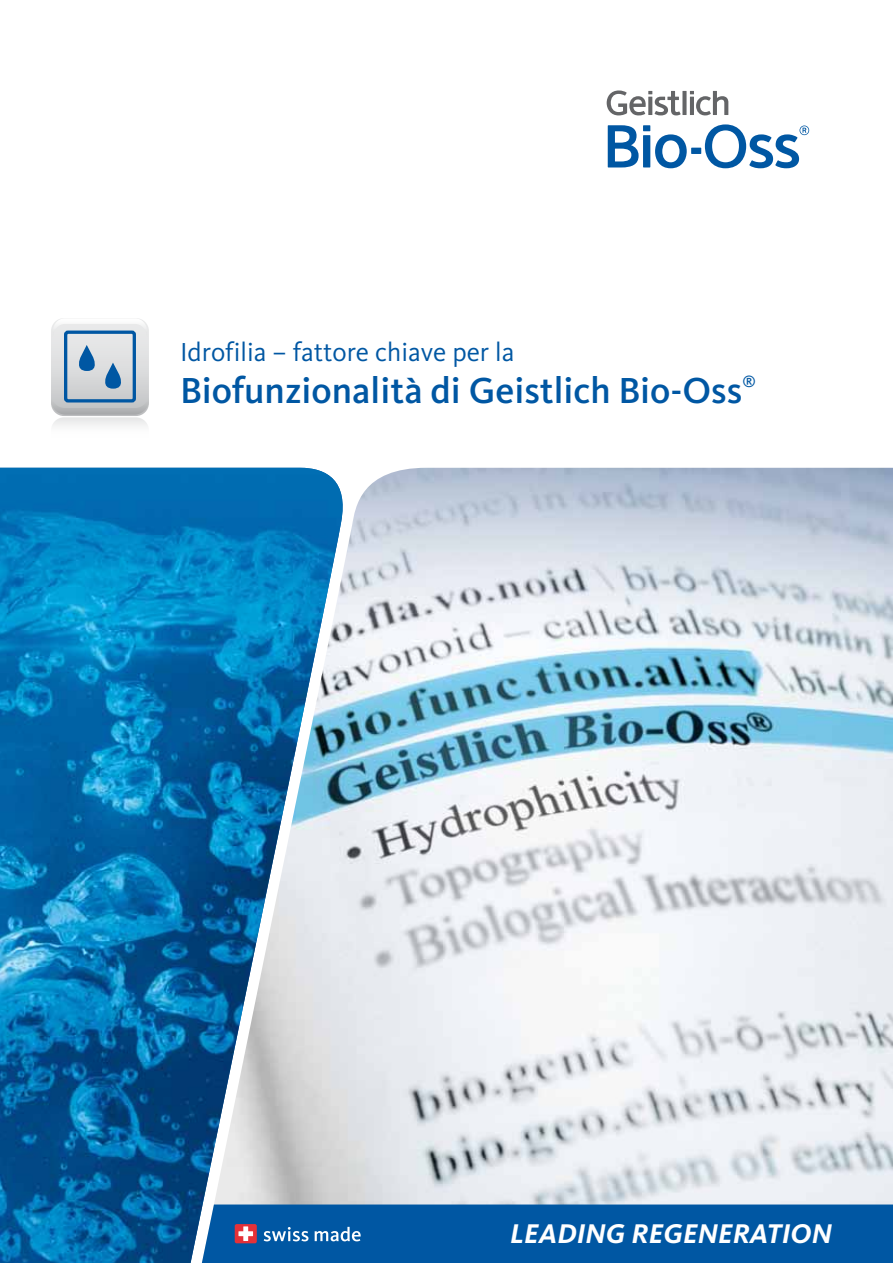
<style>
.page{position:relative;width:893px;height:1263px;background:#fff}
.page>*{position:absolute;margin:0;border:0;box-sizing:border-box;transform-origin:0 0}
.t1{font:500 37.5px "Kievit OT";color:#0057a3}
.t2{font:italic 700 28.05px "Kievit OT";color:#fff}
.t3{font:27px "Kievit OT";color:#0057a3}
.t4{font:500 15.75px "Kievit OT";color:#0057a3}
</style>
<div class="page">
<img style="left:348px;top:468px;width:545px;height:736px">
<img style="left:0;top:468px;width:344px;height:795px">
<svg style="left:655px;top:134px;width:32px;height:34px"></svg>
<svg style="left:705px;top:124px;width:104px;height:44px"></svg>
<svg style="left:608px;top:125px;width:31px;height:42px"></svg>
<div style="left:643px;top:135px;width:7px;height:32px;background:#0057a3"></div>
<div style="left:643px;top:125px;width:7px;height:6px;background:#0057a3"></div>
<div style="left:691px;top:148px;width:10px;height:6px;background:#0057a3"></div>
<div style="left:682px;top:91px;width:5px;height:24px;background:#646567"></div>
<svg style="left:690px;top:91px;width:38px;height:24px"></svg>
<svg style="left:607px;top:90px;width:74px;height:25px"></svg>
<svg style="left:51px;top:318px;width:98px;height:108px;background:#becad5"></svg>
<div style="left:202px;top:1204px;width:691px;height:59px;background:#0057a3"></div>
<p class="t3" style="left:180px;top:336px;width:336px">Idrofilia – fattore chiave per la</p>
<p class="t1" style="left:180px;top:368px;width:564px">Biofunzionalità di Geistlich Bio-Oss</p>
<p class="t4" style="left:742px;top:372px;width:15px">®</p>
<p class="t2" style="left:510px;top:1217px;width:323px">LEADING REGENERATION</p>
</div>
